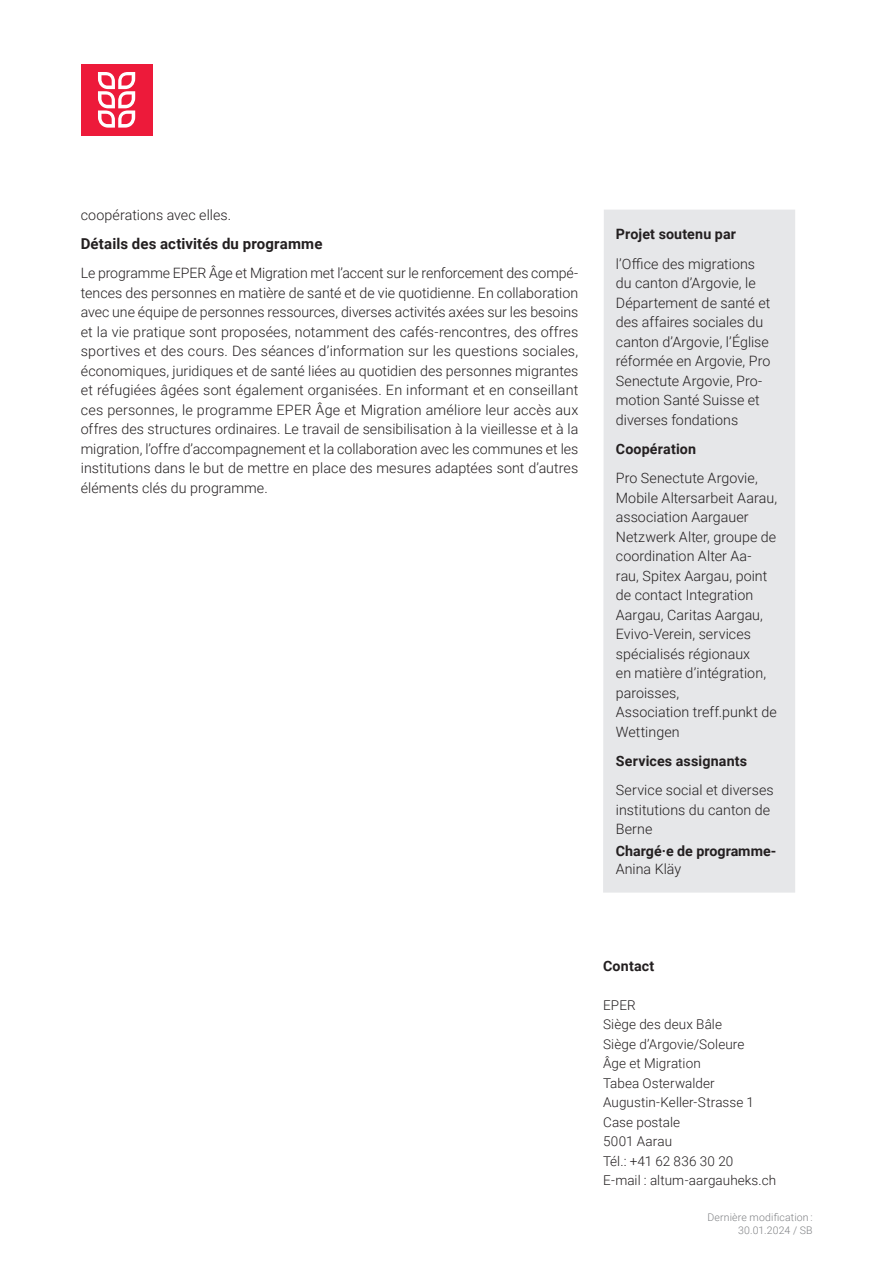
<style>
.page{position:relative;width:893px;height:1263px;background:#fff}
.page>*{position:absolute;margin:0;border:0;box-sizing:border-box;transform-origin:0 0}
.Écriture_de_base{font:700 15px "Roboto";letter-spacing:.01em;color:#231f20}
.Écriture_de_base-2{font:300 14.25px/19.5px "Roboto";letter-spacing:.005em;color:#231f20;text-align:justify}
.Texte_boîte{font:300 14.25px/19.5px "Roboto";letter-spacing:.005em;color:#231f20}
.Texte_boîte-2{font:700 14.25px "Roboto";letter-spacing:.01em;color:#231f20}
.Sous-titre_boîte{font:700 14.25px/18px "Roboto";color:#231f20}
.Écriture_de_base-3{font:700 14.25px "Roboto";letter-spacing:.015em;color:#231f20}
.Contact{font:300 13.5px "Roboto";letter-spacing:.005em;color:#231f20}
.Écriture_de_base-4{font:300 13.5px "Roboto";color:#231f20}
.Dernière_modificatio{font:300 10.5px/12.6px "Roboto";letter-spacing:.02em;color:#808285;text-align:right}
.s1{font-weight:300}
</style>
<div class="page">
<div style="left:81px;top:64px;width:71px;height:71px;background:#ed1a3a"></div>
<svg style="left:98px;top:72px;width:37px;height:56px"></svg>
<svg style="left:603px;top:210px;width:192px;height:683px;fill:#e6e7e9"></svg>
<p class="Écriture_de_base-2" style="left:81px;top:204px;width:152px">coopérations avec elles.</p>
<p class="Écriture_de_base" style="left:81px;top:233px;width:243px">Détails des activités du programme</p>
<p class="Écriture_de_base-2" style="left:81px;top:263px;width:499px">Le programme EPER Âge et Migration met l’accent sur le renforcement des compé&shy;tences des personnes en matière de santé et de vie quotidienne. En collaboration avec une équipe de personnes ressources, diverses activités axées sur les besoins et la vie pratique sont proposées, notamment des cafés-rencontres, des offres sportives et des cours. Des séances d’information sur les questions sociales, économiques, juridiques et de santé liées au quotidien des personnes migrantes et réfugiées âgées sont également organisées. En informant et en conseillant ces personnes, le programme EPER Âge et Migration améliore leur accès aux offres des structures ordinaires. Le travail de sensibilisation à la vieillesse et à la migration, l’offre d’accompagnement et la collaboration avec les communes et les institutions dans le but de mettre en place des mesures adaptées sont d’autres éléments clés du programme.</p>
<p class="Texte_boîte-2" style="left:616px;top:224px;width:122px">Projet soutenu par</p>
<p class="Texte_boîte" style="left:616px;top:253px;width:156px">l’Office des migrations du canton d’Argovie, le<br>Département de santé et des affaires sociales du canton d’Argovie, l’Église réformée en Argovie, Pro<br>Senectute Argovie, Pro&shy;motion Santé Suisse et diverses fondations</p>
<p class="Texte_boîte-2" style="left:616px;top:439px;width:82px">Coopération</p>
<p class="Texte_boîte" style="left:616px;top:468px;width:163px">Pro Senectute Argovie,<br>Mobile Altersarbeit Aarau, association Aargauer<br>Netzwerk Alter, groupe de coordination Alter Aa&shy;rau, Spitex Aargau, point de contact Integration<br>Aargau, Caritas Aargau,<br>Evivo-Verein, services spécialisés régionaux<br>en matière d’intégration, paroisses,<br>Association treff.punkt de<br>Wettingen</p>
<p class="Texte_boîte-2" style="left:616px;top:751px;width:133px">Services assignants</p>
<p class="Texte_boîte" style="left:616px;top:780px;width:159px">Service social et diverses institutions du canton de<br>Berne</p>
<p class="Sous-titre_boîte" style="left:616px;top:842px;width:162px">Chargé·e de programme-<br><span class="s1">Anina Kläy</span></p>
<p class="Écriture_de_base-3" style="left:603px;top:955px;width:53px">Contact</p>
<p class="Écriture_de_base-4" style="left:603px;top:995px;width:34px">EPER</p>
<p class="Contact" style="left:603px;top:1015px;width:120px">Siège des deux Bâle</p>
<p class="Contact" style="left:603px;top:1034px;width:143px">Siège d’Argovie/Soleure</p>
<p class="Contact" style="left:603px;top:1054px;width:99px">Âge et Migration</p>
<p class="Contact" style="left:603px;top:1073px;width:113px">Tabea Osterwalder</p>
<p class="Contact" style="left:603px;top:1093px;width:153px">Augustin-Keller-Strasse 1</p>
<p class="Contact" style="left:603px;top:1112px;width:79px">Case postale</p>
<p class="Contact" style="left:603px;top:1132px;width:71px">5001 Aarau</p>
<p class="Contact" style="left:603px;top:1151px;width:132px">Tél.: +41 62 836 30 20</p>
<p class="Contact" style="left:603px;top:1171px;width:175px">E-mail : altum-aargauheks.ch</p>
<p class="Dernière_modificatio" style="left:707px;top:1211px;width:107px">Dernière modification :<br>30.01.2024 / SB</p>
</div>
